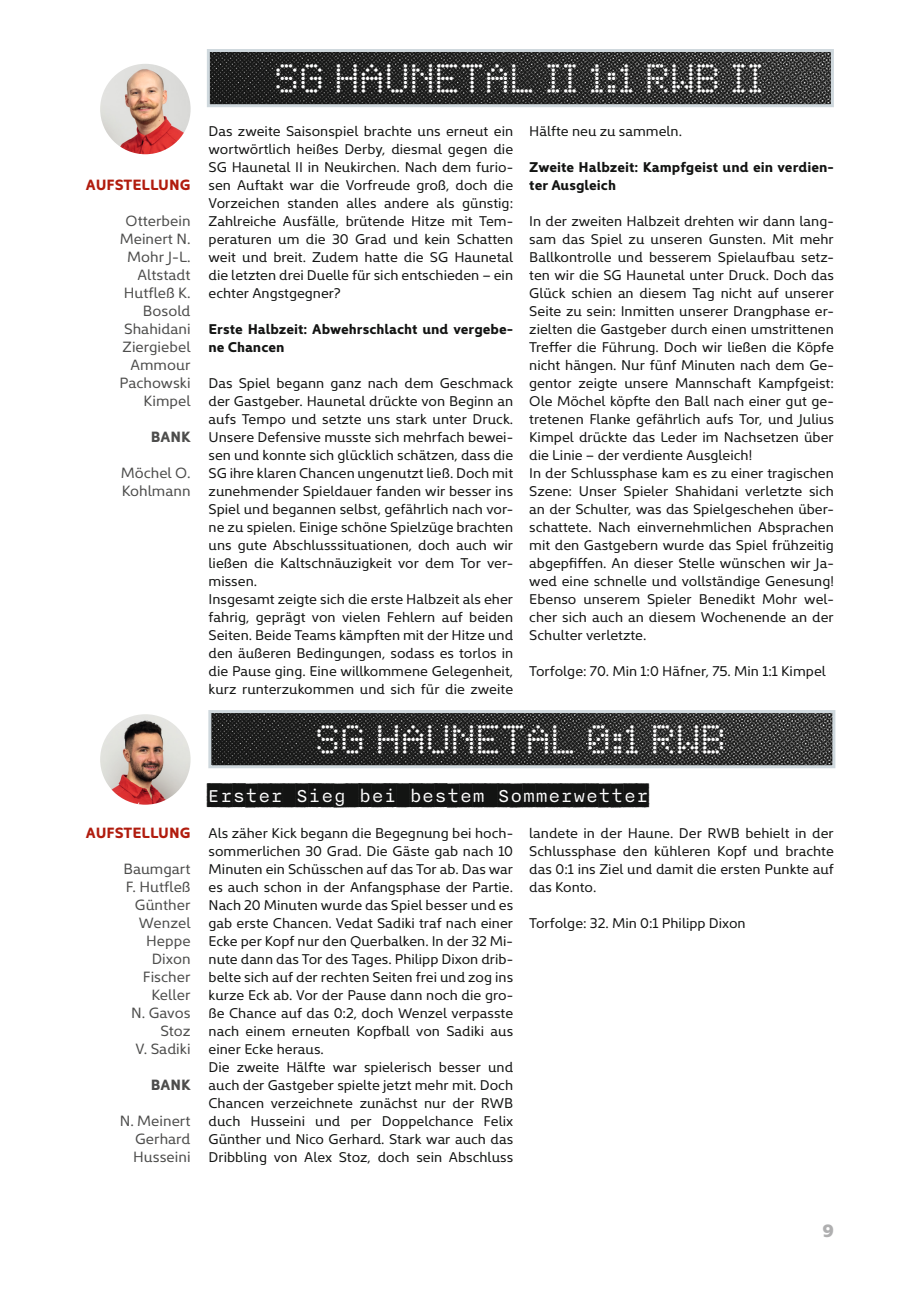
<style>
.page{position:relative;width:919px;height:1289px;background:#fff}
.page>*{position:absolute;margin:0;border:0;box-sizing:border-box;transform-origin:0 0}
.t1{font:37.5px "Bus Stop";color:#fff}
.t2{font:21px "Nitti Typewriter Cameo";color:#131413}
.t3{font:900 18px "Kyrial Display Pro";color:#afafb0}
.t4{font:15px/18px "Kyrial Display Pro";color:#4d4d4c;text-align:right}
.t5{font:700 15px "Kyrial Display Pro";color:#b11c0e}
.t6{font:700 15px "Kyrial Display Pro";color:#4d4d4c}
.t7{font:14.25px/18px "Kyrial Display Pro";color:#131413}
.t8{font:700 14.25px/18px "Kyrial Display Pro";color:#131413}
</style>
<div class="page">
<img style="left:211px;top:53px;width:618px;height:50px">
<div style="left:207px;top:49px;width:626px;height:58px;border:3px solid #cfd8dd"></div>
<img style="left:212px;top:714px;width:619px;height:50px">
<div style="left:208px;top:710px;width:627px;height:58px;border:3px solid #cfd8dd"></div>
<img style="left:100px;top:714px;width:90px;height:90px;border-radius:45px">
<img style="left:100px;top:64px;width:90px;height:90px;border-radius:45px">
<p class="t5" style="left:86px;top:174px;width:106px">AUFSTELLUNG</p>
<p class="t4" style="left:119px;top:211px;width:73px">Otterbein<br>Meinert N.<br>Mohr J-L.<br>Altstadt<br>Hutfleß K.<br>Bosold<br>Shahidani<br>Ziergiebel<br>Ammour<br>Pachowski<br>Kimpel</p>
<p class="t6" style="left:151px;top:426px;width:41px">BANK</p>
<p class="t4" style="left:121px;top:463px;width:71px;text-align:left">Möchel O.<br>Kohlmann</p>
<p class="t5" style="left:86px;top:822px;width:106px">AUFSTELLUNG</p>
<p class="t4" style="left:123px;top:859px;width:69px">Baumgart<br>F. Hutfleß<br>Günther<br>Wenzel<br>Heppe<br>Dixon<br>Fischer<br>Keller<br>N. Gavos<br>Stoz<br>V. Sadiki</p>
<p class="t6" style="left:151px;top:1074px;width:41px">BANK</p>
<p class="t4" style="left:133px;top:1111px;width:59px;text-align:justify;text-indent:-13px">N. Meinert Gerhard Husseini</p>
<h1 class="t1" style="left:276px;top:51px;width:491px">SG HAUNETAL II 1:1 RWB II</h1>
<p class="t7" style="left:208px;top:121px;width:306px;text-align:justify">Das zweite Saisonspiel brachte uns erneut ein wortwörtlich heißes Derby, diesmal gegen die SG Haunetal II in Neukirchen. Nach dem furio&shy;sen Auftakt war die Vorfreude groß, doch die Vorzeichen standen alles andere als günstig:<br>Zahlreiche Ausfälle, brütende Hitze mit Tem&shy;peraturen um die 30 Grad und kein Schatten weit und breit. Zudem hatte die SG Haunetal die letzten drei Duelle für sich entschieden – ein echter Angstgegner?</p>
<p class="t8" style="left:208px;top:319px;width:306px">Erste Halbzeit: Abwehrschlacht und vergebe&shy;ne Chancen</p>
<p class="t7" style="left:208px;top:373px;width:306px">Das Spiel begann ganz nach dem Geschmack der Gastgeber. Haunetal drückte von Beginn an aufs Tempo und setzte uns stark unter Druck.<br>Unsere Defensive musste sich mehrfach bewei&shy;sen und konnte sich glücklich schätzen, dass die SG ihre klaren Chancen ungenutzt ließ. Doch mit zunehmender Spieldauer fanden wir besser ins Spiel und begannen selbst, gefährlich nach vor&shy;ne zu spielen. Einige schöne Spielzüge brachten uns gute Abschlusssituationen, doch auch wir ließen die Kaltschnäuzigkeit vor dem Tor ver&shy;missen.<br>Insgesamt zeigte sich die erste Halbzeit als eher fahrig, geprägt von vielen Fehlern auf beiden Seiten. Beide Teams kämpften mit der Hitze und den äußeren Bedingungen, sodass es torlos in die Pause ging. Eine willkommene Gelegenheit, kurz runterzukommen und sich für die zweite</p>
<p class="t7" style="left:529px;top:121px;width:154px">Hälfte neu zu sammeln.</p>
<p class="t8" style="left:529px;top:157px;width:306px">Zweite Halbzeit: Kampfgeist und ein verdien&shy;ter Ausgleich</p>
<p class="t7" style="left:529px;top:211px;width:306px">In der zweiten Halbzeit drehten wir dann lang&shy;sam das Spiel zu unseren Gunsten. Mit mehr Ballkontrolle und besserem Spielaufbau setz&shy;ten wir die SG Haunetal unter Druck. Doch das Glück schien an diesem Tag nicht auf unserer Seite zu sein: Inmitten unserer Drangphase er&shy;zielten die Gastgeber durch einen umstrittenen Treffer die Führung. Doch wir ließen die Köpfe nicht hängen. Nur fünf Minuten nach dem Ge&shy;gentor zeigte unsere Mannschaft Kampfgeist:<br>Ole Möchel köpfte den Ball nach einer gut ge&shy;tretenen Flanke gefährlich aufs Tor, und Julius Kimpel drückte das Leder im Nachsetzen über die Linie – der verdiente Ausgleich!<br>In der Schlussphase kam es zu einer tragischen Szene: Unser Spieler Shahidani verletzte sich an der Schulter, was das Spielgeschehen über&shy;schattete. Nach einvernehmlichen Absprachen mit den Gastgebern wurde das Spiel frühzeitig abgepfiffen. An dieser Stelle wünschen wir Ja&shy;wed eine schnelle und vollständige Genesung!<br>Ebenso unserem Spieler Benedikt Mohr wel&shy;cher sich auch an diesem Wochenende an der Schulter verletzte.</p>
<p class="t7" style="left:529px;top:661px;width:298px">Torfolge: 70. Min 1:0 Häfner, 75. Min 1:1 Kimpel</p>
<h1 class="t1" style="left:317px;top:712px;width:412px">SG HAUNETAL 0:1 RWB</h1>
<h2 class="t2" style="left:207px;top:781px;width:443px">ERSTER SIEG BEI BESTEM SOMMERWETTER</h2>
<p class="t7" style="left:208px;top:823px;width:306px">Als zäher Kick begann die Begegnung bei hoch&shy;sommerlichen 30 Grad. Die Gäste gab nach 10<br>Minuten ein Schüsschen auf das Tor ab. Das war es auch schon in der Anfangsphase der Partie.<br>Nach 20 Minuten wurde das Spiel besser und es gab erste Chancen. Vedat Sadiki traf nach einer Ecke per Kopf nur den Querbalken. In der 32 Mi&shy;nute dann das Tor des Tages. Philipp Dixon drib&shy;belte sich auf der rechten Seiten frei und zog ins kurze Eck ab. Vor der Pause dann noch die gro&shy;ße Chance auf das 0:2, doch Wenzel verpasste nach einem erneuten Kopfball von Sadiki aus einer Ecke heraus.<br>Die zweite Hälfte war spielerisch besser und auch der Gastgeber spielte jetzt mehr mit. Doch Chancen verzeichnete zunächst nur der RWB duch Husseini und per Doppelchance Felix Günther und Nico Gerhard. Stark war auch das Dribbling von Alex Stoz, doch sein Abschluss</p>
<p class="t7" style="left:529px;top:823px;width:306px;text-align:justify">landete in der Haune. Der RWB behielt in der Schlussphase den kühleren Kopf und brachte das 0:1 ins Ziel und damit die ersten Punkte auf das Konto.</p>
<p class="t7" style="left:529px;top:913px;width:218px">Torfolge: 32. Min 0:1 Philipp Dixon</p>
<p class="t3" style="left:822px;top:1216px;width:13px">9</p>
</div>
